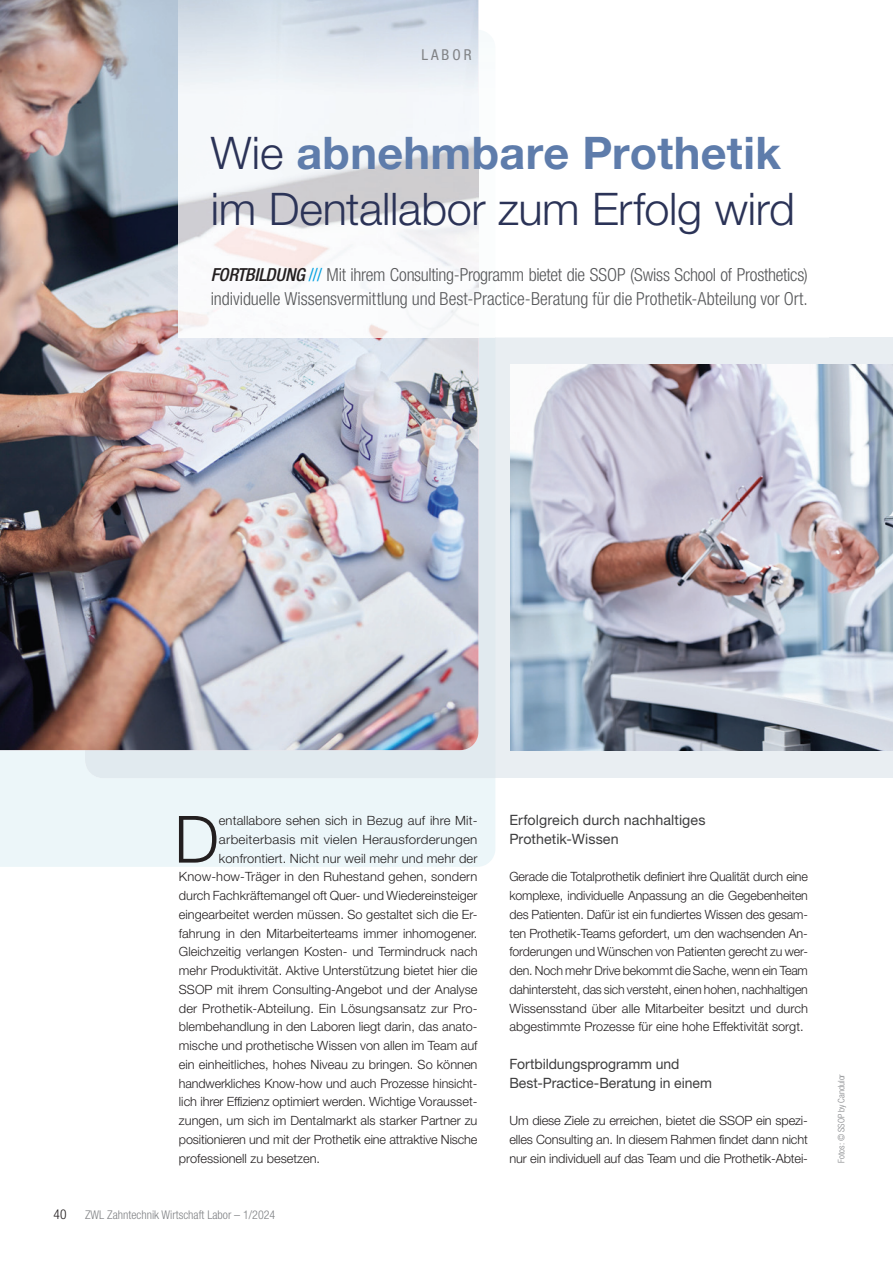
<style>
.page{position:relative;width:893px;height:1263px;background:#fff}
.page>*{position:absolute;margin:0;border:0;box-sizing:border-box;transform-origin:0 0}
.t1{font:300 65.25px "Helvetica Neue LT Std";color:#231f20}
.t2{font:300 45px/56.2px "Helvetica Neue LT Std";letter-spacing:-.005em;color:#2b3357}
.t3{font:300 condensed 18px/24px "Helvetica Neue LT Std";letter-spacing:-.005em;color:#57585a}
.t4{font:condensed 15px "Helvetica Neue LT Std";letter-spacing:.2em;color:#808285}
.t5{font:14.25px/18.8px "Helvetica Neue LT Std";color:#3e3e3f}
.t6{font:300 condensed 13.5px "Helvetica Neue LT Std";color:#231f20}
.t7{font:300 12.75px/18.8px "Helvetica Neue LT Std";color:#231f20;text-align:justify}
.t8{font:300 12.75px "Helvetica Neue LT Std";letter-spacing:.02em;color:#231f20;scale:1.05 1}
.t9{font:300 condensed 12px "Helvetica Neue LT Std";color:#808285}
.t10{font:300 condensed 9px "Helvetica Neue LT Std";color:#808285}
.s1{font-weight:700;color:#5e7cab}
.s2{font-weight:500;font-style:italic;color:#231f20}
.s3{font-weight:400;color:#00a0e1}
</style>
<div class="page">
<div style="left:0;top:750px;width:495px;height:117px;background:#ecf6f9"></div>
<div style="left:495px;top:338px;width:398px;height:440px;background:#e9eef2"></div>
<div style="left:85px;top:338px;width:410px;height:440px;background:#e1eaef"></div>
<img style="left:0;top:0;width:478px;height:750px">
<svg style="left:478px;top:30px;width:1px;height:296px"></svg>
<img style="left:179px;top:0;width:299px;height:338px">
<img style="left:510px;top:365px;width:383px;height:385px">
<p class="t4" style="left:421px;top:46px;width:52px">LABOR</p>
<h2 class="t2" style="left:211px;top:124px;width:585px">Wie <span class="s1">abnehmbare Prothetik </span>im Dentallabor zum Erfolg wird</h2>
<h3 class="t3" style="left:211px;top:263px;width:599px"><span class="s2">FORTBILDUNG</span> <span class="s3">///</span> Mit ihrem Consulting-Programm bietet die SSOP (Swiss School of Prosthetics) individuelle Wissensvermittlung und Best-Practice-Beratung für die Prothetik-Abteilung vor Ort.</h3>
<h1 class="t1" style="left:174px;top:799px;width:46px">D</h1>
<p class="t7" style="left:219px;top:811px;width:260px">entallabore sehen sich in Bezug auf ihre Mit-</p>
<p class="t8" style="left:219px;top:831px;width:248px">arbeiterbasis mit vielen Herausforderungen</p>
<p class="t7" style="left:219px;top:848px;width:260px">konfrontiert. Nicht nur weil mehr und mehr der</p>
<p class="t7" style="left:179px;top:867px;width:300px">Know-how-Träger in den Ruhestand gehen, sondern</p>
<p class="t7" style="left:179px;top:886px;width:300px">durch Fachkräftemangel oft Quer- und Wiedereinsteiger</p>
<p class="t7" style="left:179px;top:905px;width:300px">eingearbeitet werden müssen. So gestaltet sich die Er-</p>
<p class="t7" style="left:179px;top:923px;width:300px">fahrung in den Mitarbeiterteams immer inhomogener.</p>
<p class="t7" style="left:179px;top:942px;width:300px">Gleichzeitig verlangen Kosten- und Termindruck nach</p>
<p class="t7" style="left:179px;top:961px;width:300px">mehr Produktivität. Aktive Unterstützung bietet hier die</p>
<p class="t7" style="left:179px;top:980px;width:300px">SSOP mit ihrem Consulting-Angebot und der Analyse</p>
<p class="t7" style="left:179px;top:998px;width:300px">der Prothetik-Abteilung. Ein Lösungsansatz zur Pro-</p>
<p class="t7" style="left:179px;top:1017px;width:300px">blembehandlung in den Laboren liegt darin, das anato-</p>
<p class="t7" style="left:179px;top:1036px;width:300px">mische und prothetische Wissen von allen im Team auf</p>
<p class="t7" style="left:179px;top:1055px;width:300px">ein einheitliches, hohes Niveau zu bringen. So können</p>
<p class="t7" style="left:179px;top:1073px;width:300px">handwerkliches Know-how und auch Prozesse hinsicht-</p>
<p class="t7" style="left:179px;top:1092px;width:300px">lich ihrer Effizienz optimiert werden. Wichtige Vorausset-</p>
<p class="t7" style="left:179px;top:1111px;width:300px">zungen, um sich im Dentalmarkt als starker Partner zu</p>
<p class="t7" style="left:179px;top:1130px;width:300px">positionieren und mit der Prothetik eine attraktive Nische</p>
<p class="t7" style="left:179px;top:1148px;width:143px">professionell zu besetzen.</p>
<p class="t6" style="left:54px;top:1206px;width:14px">40</p>
<p class="t9" style="left:85px;top:1208px;width:192px">ZWL Zahntechnik Wirtschaft Labor – 1/2024</p>
<p class="t5" style="left:509px;top:810px;width:198px">Erfolgreich durch nachhaltiges<br>Prothetik-Wissen</p>
<p class="t7" style="left:509px;top:867px;width:300px">Gerade die Totalprothetik definiert ihre Qualität durch eine komplexe, individuelle Anpassung an die Gegebenheiten des Patienten. Dafür ist ein fundiertes Wissen des gesam&shy;ten Prothetik-Teams gefordert, um den wachsenden An&shy;forderungen und Wünschen von Patienten gerecht zu wer&shy;den. Noch mehr Drive bekommt die Sache, wenn ein Team dahintersteht, das sich versteht, einen hohen, nachhaltigen Wissensstand über alle Mitarbeiter besitzt und durch abgestimmte Prozesse für eine hohe Effektivität sorgt.</p>
<p class="t5" style="left:509px;top:1054px;width:204px">Fortbildungsprogramm und<br>Best-Practice-Beratung in einem</p>
<p class="t7" style="left:509px;top:1111px;width:300px">Um diese Ziele zu erreichen, bietet die SSOP ein spezi&shy;elles Consulting an. In diesem Rahmen findet dann nicht nur ein individuell auf das Team und die Prothetik-Abtei-</p>
<p class="t10" style="left:836px;top:1163px;width:90px;rotate:-90deg">Fotos: © SSOP by Candulor</p>
</div>
